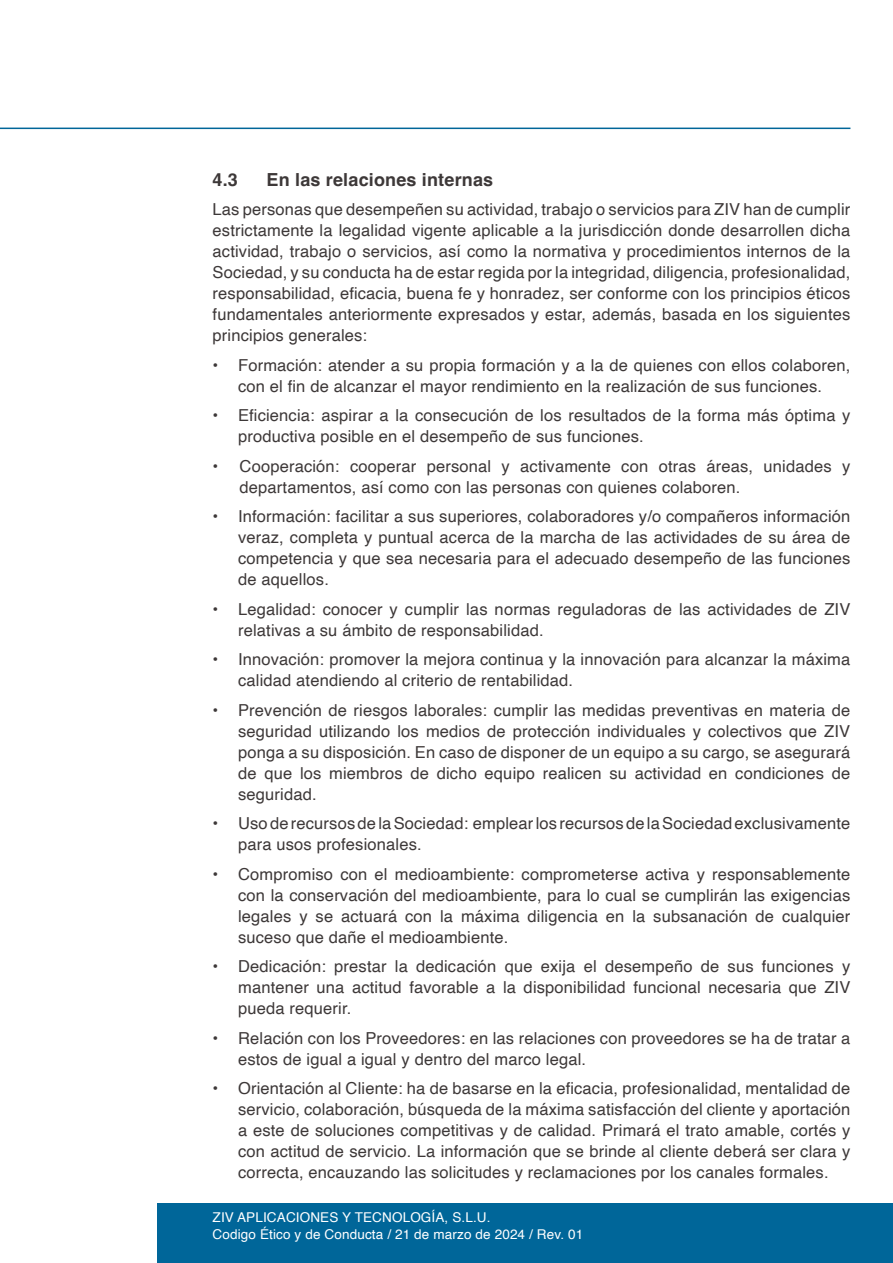
<style>
.page{position:relative;width:893px;height:1263px;background:#fff}
.page>*{position:absolute;margin:0;border:0;box-sizing:border-box;transform-origin:0 0}
.TITULOS_parrafos{font:700 18px "Helvetica";letter-spacing:.01em;color:#3d3838}
.TITULOS_parrafos-2{font:16.5px/21px "Helvetica";letter-spacing:.01em;color:#3d3838;text-align:justify}
.TITULOS_parrafos-3{font:13.5px "Product Sans";letter-spacing:.005em;color:#fff}
</style>
<div class="page">
<div style="left:157px;top:1203px;width:736px;height:60px;background:#069"></div>
<hr style="left:0;top:128px;width:850px;height:1px;background:#069">
<p class="TITULOS_parrafos" style="left:213px;top:168px;width:27px">4.3</p>
<p class="TITULOS_parrafos" style="left:267px;top:168px;width:228px">En las relaciones internas</p>
<p class="TITULOS_parrafos-2" style="left:213px;top:199px;width:639px">Las personas que desempeñen su actividad, trabajo o servicios para ZIV han de cumplir estrictamente la legalidad vigente aplicable a la jurisdicción donde desarrollen dicha actividad, trabajo o servicios, así como la normativa y procedimientos internos de la Sociedad, y su conducta ha de estar regida por la integridad, diligencia, profesionalidad, responsabilidad, eficacia, buena fe y honradez, ser conforme con los principios éticos fundamentales anteriormente expresados y estar, además, basada en los siguientes principios generales:</p>
<p class="TITULOS_parrafos-2" style="left:213px;top:355px;width:639px;text-align:center">• Formación: atender a su propia formación y a la de quienes con ellos colaboren, con el fin de alcanzar el mayor rendimiento en la realización de sus funciones.</p>
<p class="TITULOS_parrafos-2" style="left:238px;top:405px;width:614px;text-indent:-26px">• Eficiencia: aspirar a la consecución de los resultados de la forma más óptima y productiva posible en el desempeño de sus funciones.</p>
<p class="TITULOS_parrafos-2" style="left:240px;top:456px;width:612px;text-indent:-27px">• Cooperación: cooperar personal y activamente con otras áreas, unidades y departamentos, así como con las personas con quienes colaboren.</p>
<p class="TITULOS_parrafos-2" style="left:238px;top:506px;width:614px;text-indent:-26px">• Información: facilitar a sus superiores, colaboradores y/o compañeros información veraz, completa y puntual acerca de la marcha de las actividades de su área de competencia y que sea necesaria para el adecuado desempeño de las funciones de aquellos.</p>
<p class="TITULOS_parrafos-2" style="left:238px;top:599px;width:614px;text-indent:-26px">• Legalidad: conocer y cumplir las normas reguladoras de las actividades de ZIV relativas a su ámbito de responsabilidad.</p>
<p class="TITULOS_parrafos-2" style="left:238px;top:649px;width:614px;text-indent:-26px">• Innovación: promover la mejora continua y la innovación para alcanzar la máxima calidad atendiendo al criterio de rentabilidad.</p>
<p class="TITULOS_parrafos-2" style="left:238px;top:700px;width:614px;text-indent:-26px">• Prevención de riesgos laborales: cumplir las medidas preventivas en materia de seguridad utilizando los medios de protección individuales y colectivos que ZIV ponga a su disposición. En caso de disponer de un equipo a su cargo, se asegurará de que los miembros de dicho equipo realicen su actividad en condiciones de seguridad.</p>
<p class="TITULOS_parrafos-2" style="left:238px;top:813px;width:614px;text-indent:-26px">• Uso de recursos de la Sociedad: emplear los recursos de la Sociedad exclusivamente para usos profesionales.</p>
<p class="TITULOS_parrafos-2" style="left:238px;top:864px;width:614px;text-indent:-26px">• Compromiso con el medioambiente: comprometerse activa y responsablemente con la conservación del medioambiente, para lo cual se cumplirán las exigencias legales y se actuará con la máxima diligencia en la subsanación de cualquier suceso que dañe el medioambiente.</p>
<p class="TITULOS_parrafos-2" style="left:238px;top:956px;width:614px;text-indent:-26px">• Dedicación: prestar la dedicación que exija el desempeño de sus funciones y mantener una actitud favorable a la disponibilidad funcional necesaria que ZIV pueda requerir.</p>
<p class="TITULOS_parrafos-2" style="left:238px;top:1028px;width:614px;text-indent:-26px">• Relación con los Proveedores: en las relaciones con proveedores se ha de tratar a estos de igual a igual y dentro del marco legal.</p>
<p class="TITULOS_parrafos-2" style="left:238px;top:1078px;width:614px;text-indent:-26px">• Orientación al Cliente: ha de basarse en la eficacia, profesionalidad, mentalidad de servicio, colaboración, búsqueda de la máxima satisfacción del cliente y aportación a este de soluciones competitivas y de calidad. Primará el trato amable, cortés y con actitud de servicio. La información que se brinde al cliente deberá ser clara y correcta, encauzando las solicitudes y reclamaciones por los canales formales.</p>
<p class="TITULOS_parrafos-3" style="left:213px;top:1212px;width:256px">ZIV APLICACIONES Y TECNOLOGÍA, S.L.U.</p>
<p class="TITULOS_parrafos-3" style="left:213px;top:1229px;width:358px">Codigo Ético y de Conducta / 21 de marzo de 2024 / Rev. 01</p>
</div>
